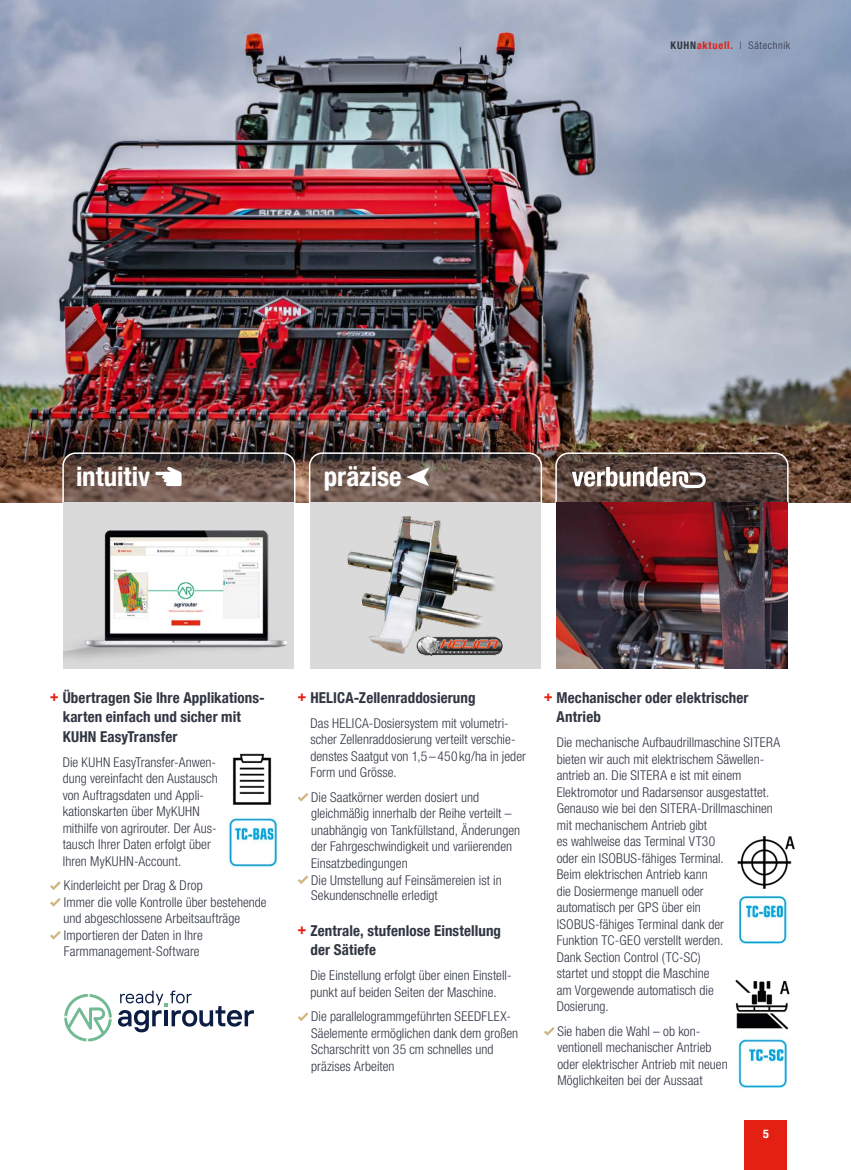
<style>
.page{position:relative;width:851px;height:1170px;background:#fff}
.page>*{position:absolute;margin:0;border:0;box-sizing:border-box;transform-origin:0 0}
.t1{font:700 condensed 27px "Helvetica Neue LT Com";color:#fff}
.t2{font:700 condensed 15px/19.5px "Helvetica Neue LT Com";letter-spacing:.01em;color:#303642}
.t3{font:300 condensed 13.5px/16.5px "Helvetica Neue LT Com";letter-spacing:.005em;color:#303642}
.t4{font:700 condensed 12px "Helvetica Neue LT Com";color:#fff}
.t5{font:300 condensed 10.5px "Helvetica Neue LT Com";letter-spacing:.06em;color:#303642}
.s1{font-weight:700}
.s2{font-weight:700;color:#e42013}
.s3{color:#e42013}
</style>
<div class="page">
<img style="left:0;top:0;width:850px;height:502px">
<svg style="left:298px;top:793px;width:10px;height:8px"></svg>
<svg style="left:297px;top:875px;width:11px;height:9px"></svg>
<svg style="left:297px;top:1012px;width:11px;height:9px"></svg>
<svg style="left:544px;top:1027px;width:10px;height:8px"></svg>
<svg style="left:62px;top:451px;width:234px;height:55px;background:#6e5a53"></svg>
<svg style="left:308px;top:451px;width:234px;height:55px;background:#705d55"></svg>
<div style="left:310px;top:502px;width:230px;height:167px;background:#dadada"></div>
<img style="left:347px;top:516px;width:156px;height:140px">
<img style="left:557px;top:506px;width:230px;height:162px">
<div style="left:64px;top:502px;width:230px;height:167px;background:#dadada"></div>
<img style="left:64px;top:530px;width:222px;height:129px">
<svg style="left:50px;top:881px;width:11px;height:9px"></svg>
<svg style="left:50px;top:898px;width:11px;height:8px"></svg>
<svg style="left:50px;top:931px;width:11px;height:8px"></svg>
<svg style="left:64px;top:994px;width:48px;height:47px"></svg>
<svg style="left:118px;top:990px;width:136px;height:42px"></svg>
<img style="left:232px;top:753px;width:40px;height:52px">
<img style="left:228px;top:817px;width:50px;height:50px">
<svg style="left:554px;top:451px;width:235px;height:55px;background:#6e5852"></svg>
<img style="left:735px;top:979px;width:55px;height:51px">
<img style="left:737px;top:836px;width:58px;height:53px">
<img style="left:736px;top:1037px;width:52px;height:51px">
<img style="left:736px;top:895px;width:52px;height:50px">
<div style="left:744px;top:1120px;width:43px;height:49px;background:#e42013"></div>
<p class="t5" style="left:670px;top:40px;width:121px"><span class="s1">KUHN</span><span class="s2">aktuell.</span> | Sätechnik</p>
<h1 class="t1" style="left:76px;top:460px;width:76px">intuitiv</h1>
<h1 class="t1" style="left:324px;top:460px;width:79px">präzise</h1>
<p class="t2" style="left:63px;top:687px;width:203px;text-indent:-13px"><span class="s3">+</span> Übertragen Sie Ihre Applikations&shy;karten einfach und sicher mit<br>KUHN EasyTransfer</p>
<p class="t3" style="left:63px;top:753px;width:156px">Die KUHN EasyTransfer-Anwen&shy;dung vereinfacht den Austausch von Auftragsdaten und Appli&shy;kationskarten über MyKUHN mithilfe von agrirouter. Der Aus&shy;tausch Ihrer Daten erfolgt über<br>Ihren MyKUHN-Account.</p>
<p class="t3" style="left:63px;top:877px;width:205px">Kinderleicht per Drag &amp; Drop<br>Immer die volle Kontrolle über bestehende und abgeschlossene Arbeitsaufträge Importieren der Daten in Ihre Farmmanagement-Software</p>
<p class="t2" style="left:297px;top:687px;width:179px"><span class="s3">+</span> HELICA-Zellenraddosierung</p>
<p class="t3" style="left:310px;top:714px;width:217px">Das HELICA-Dosiersystem mit volumetri&shy;scher Zellenraddosierung verteilt verschie&shy;denstes Saatgut von 1,5–450 kg/ha in jeder Form und Grösse.</p>
<p class="t3" style="left:311px;top:788px;width:210px">Die Saatkörner werden dosiert und gleichmäßig innerhalb der Reihe verteilt – unabhängig von Tankfüllstand, Änderungen der Fahrgeschwindigkeit und variierenden Einsatzbedingungen<br>Die Umstellung auf Feinsämereien ist in</p>
<p class="t3" style="left:311px;top:886px;width:128px">Sekundenschnelle erledigt</p>
<p class="t2" style="left:310px;top:920px;width:192px;text-indent:-13px"><span class="s3">+</span> Zentrale, stufenlose Einstellung der Sätiefe</p>
<p class="t3" style="left:310px;top:967px;width:202px">Die Einstellung erfolgt über einen Einstell&shy;punkt auf beiden Seiten der Maschine.</p>
<p class="t3" style="left:311px;top:1008px;width:208px">Die parallelogrammgeführten SEEDFLEX-Säelemente ermöglichen dank dem großen Scharschritt von 35 cm schnelles und präzises Arbeiten</p>
<p class="t2" style="left:556px;top:687px;width:193px;text-indent:-13px"><span class="s3">+</span> Mechanischer oder elektrischer<br>Antrieb</p>
<p class="t3" style="left:556px;top:734px;width:225px">Die mechanische Aufbaudrillmaschine SITERA bieten wir auch mit elektrischem Säwellen&shy;antrieb an. Die SITERA e ist mit einem Elektromotor und Radarsensor ausgestattet.<br>Genauso wie bei den SITERA-Drillmaschinen mit mechanischem Antrieb gibt<br>es wahlweise das Terminal VT30<br>oder ein ISOBUS-fähiges Terminal.<br>Beim elektrischen Antrieb kann<br>die Dosiermenge manuell oder<br>automatisch per GPS über ein ISOBUS-fähiges Terminal dank der<br>Funktion TC-GEO verstellt werden.<br>Dank Section Control (TC-SC)<br>startet und stoppt die Maschine<br>am Vorgewende automatisch die<br>Dosierung.</p>
<p class="t3" style="left:557px;top:1022px;width:172px">Sie haben die Wahl – ob kon&shy;ventionell mechanischer Antrieb oder elektrischer Antrieb mit neuen<br>Möglichkeiten bei der Aussaat</p>
<p class="t4" style="left:762px;top:1126px;width:7px">5</p>
</div>
